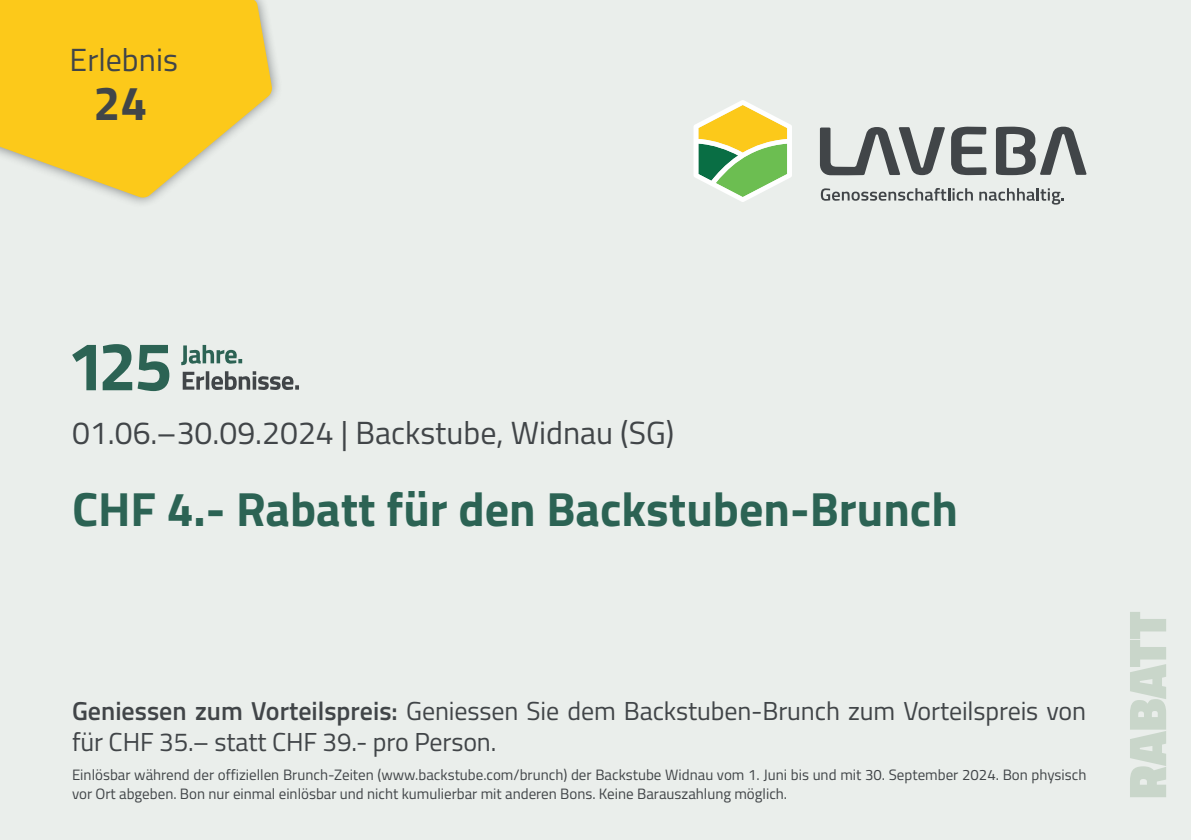
<style>
.page{position:relative;width:1191px;height:840px;background:#fff}
.page>*{position:absolute;margin:0;border:0;box-sizing:border-box;transform-origin:0 0}
.t1{font:900 54px "Titillium";letter-spacing:-.01em;color:#c9d6ca}
.t2{font:700 48px "Titillium";color:#2c6354}
.t3{font:700 48px "Titillium";color:#414548}
.t4{font:32px "Titillium";color:#414548}
.t5{font:26px/31.2px "Titillium";letter-spacing:-.005em;color:#414548}
.Bedingungen{font:15px/18px "Titillium";color:#414548}
.s1{font-weight:600}
</style>
<div class="page">
<div style="left:0;top:1px;width:1191px;height:838px;background:#eaeeeb"></div>
<svg style="left:123px;top:0;width:178px;height:204px"></svg>
<svg style="left:0;top:0;width:272px;height:198px;fill:#fcc91a"></svg>
<svg style="left:820px;top:127px;width:125px;height:48px"></svg>
<svg style="left:996px;top:127px;width:90px;height:48px"></svg>
<svg style="left:951px;top:127px;width:35px;height:48px"></svg>
<svg style="left:694px;top:100px;width:98px;height:102px"></svg>
<svg style="left:821px;top:188px;width:152px;height:13px"></svg>
<svg style="left:979px;top:188px;width:85px;height:16px"></svg>
<svg style="left:72px;top:345px;width:24px;height:45px"></svg>
<svg style="left:103px;top:344px;width:29px;height:46px"></svg>
<svg style="left:138px;top:345px;width:31px;height:46px"></svg>
<svg style="left:183px;top:371px;width:116px;height:19px"></svg>
<svg style="left:181px;top:345px;width:61px;height:20px"></svg>
<p class="t4" style="left:70px;top:37px;width:110px">Erlebnis</p>
<p class="t3" style="left:94px;top:67px;width:55px">24</p>
<p class="t4" style="left:72px;top:409px;width:604px">01.06.–30.09.2024 | Backstube, Widnau (SG)</p>
<p class="t2" style="left:72px;top:472px;width:887px">CHF 4.- Rabatt für den Backstuben-Brunch</p>
<p class="t5" style="left:72px;top:693px;width:1015px"><span class="s1">Geniessen zum Vorteilspreis:</span> Geniessen Sie dem Backstuben-Brunch zum Vorteilspreis von für CHF 35.– statt CHF 39.- pro Person.</p>
<p class="Bedingungen" style="left:72px;top:765px;width:1016px">Einlösbar während der offiziellen Brunch-Zeiten (www.backstube.com/brunch) der Backstube Widnau vom 1. Juni bis und mit 30. September 2024. Bon physisch vor Ort abgeben. Bon nur einmal einlösbar und nicht kumulierbar mit anderen Bons. Keine Barauszahlung möglich.</p>
<p class="t1" style="left:1107px;top:798px;width:189px;rotate:-90deg">RABATT</p>
</div>
